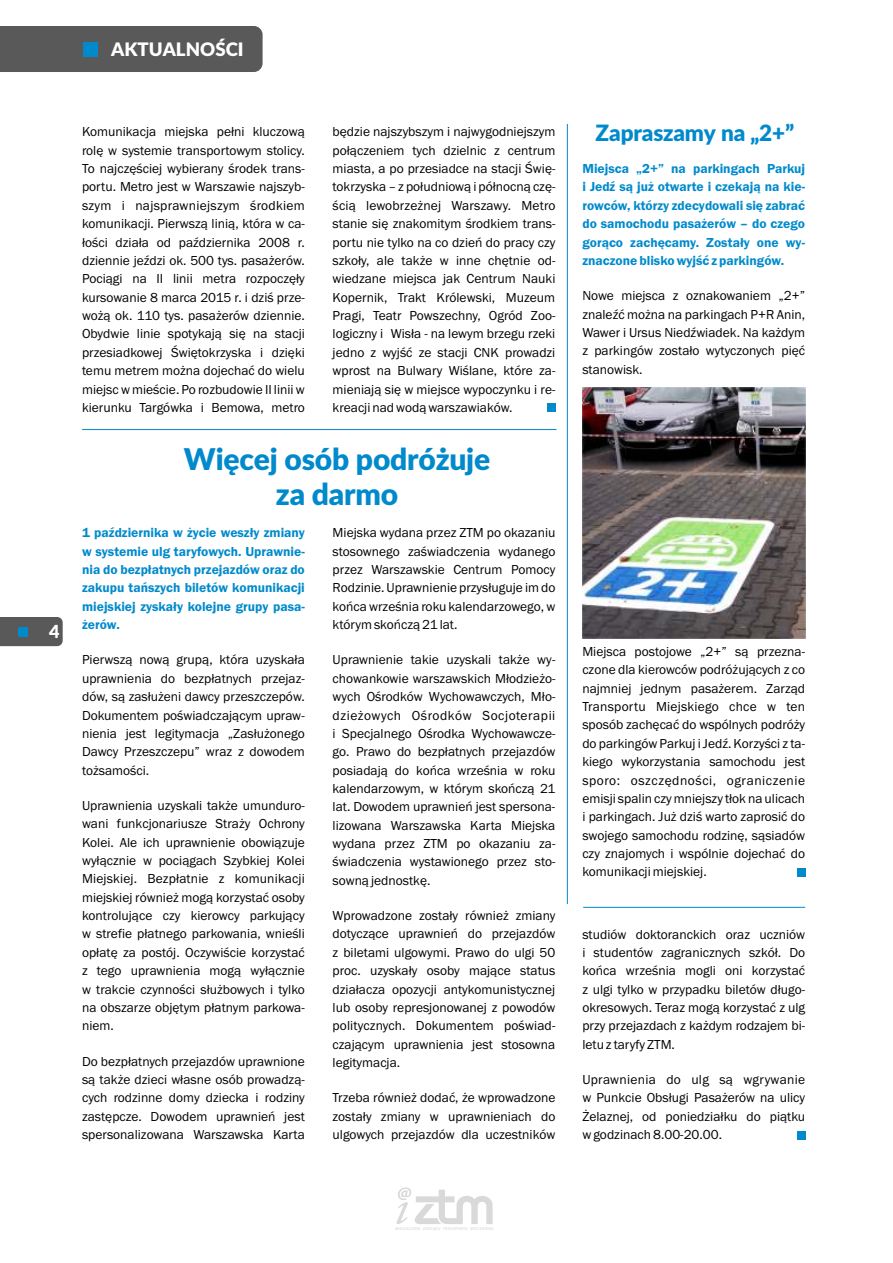
<style>
.page{position:relative;width:893px;height:1263px;background:#fff}
.page>*{position:absolute;margin:0;border:0;box-sizing:border-box;transform-origin:0 0}
.t1{font:900 30px/35.1px "Lato";letter-spacing:-.005em;color:#008acc;text-align:center}
.t2{font:900 22.5px "Lato";letter-spacing:-.01em;color:#008acc}
.t3{font:900 18.6px "Lato";color:#fff}
.t4{font:900 18px "Lato";color:#fff}
.t5{font:13.5px/18.3px "Franklin Gothic";color:#000;text-align:justify}
.t6{font:600 13.5px/18.3px "Franklin Gothic";color:#008acc;text-align:justify}
.t7{font:500 condensed 4.2px "Franklin Gothic";letter-spacing:.1em;color:#d9d9d9}
</style>
<div class="page">
<div style="left:0;top:26px;width:263px;height:46px;background:#595959"></div>
<div style="left:83px;top:42px;width:15px;height:14px;background:#008acc"></div>
<div style="left:0;top:617px;width:63px;height:29px;background:#595959"></div>
<div style="left:19px;top:627px;width:9px;height:9px;background:#008acc"></div>
<svg style="left:396px;top:1187px;width:97px;height:37px"></svg>
<div style="left:797px;top:868px;width:8px;height:8px;background:#008acc"></div>
<div style="left:547px;top:404px;width:8px;height:8px;background:#008acc"></div>
<hr style="left:567px;top:124px;width:1px;height:780px;background:#008acc">
<hr style="left:82px;top:429px;width:474px;height:1px;background:#008acc">
<img style="left:582px;top:388px;width:223px;height:250px">
<div style="left:797px;top:1131px;width:8px;height:8px;background:#008acc"></div>
<hr style="left:583px;top:907px;width:222px;height:1px;background:#008acc">
<h3 class="t3" style="left:111px;top:41px;width:134px">AKTUALNOŚCI</h3>
<h3 class="t4" style="left:49px;top:624px;width:12px">4</h3>
<p class="t5" style="left:82px;top:124px;width:224px">Komunikacja miejska pełni kluczową rolę w systemie transportowym stolicy.<br>To najczęściej wybierany środek trans&shy;portu. Metro jest w Warszawie najszyb&shy;szym i najsprawniejszym środkiem komunikacji. Pierwszą linią, która w ca&shy;łości działa od października 2008 r. dziennie jeździ ok. 500 tys. pasażerów.<br>Pociągi na II linii metra rozpoczęły kursowanie 8 marca 2015 r. i dziś prze&shy;wożą ok. 110 tys. pasażerów dziennie.<br>Obydwie linie spotykają się na stacji przesiadkowej Świętokrzyska i dzięki temu metrem można dojechać do wielu miejsc w mieście. Po rozbudowie II linii w kierunku Targówka i Bemowa, metro</p>
<h1 class="t1" style="left:184px;top:443px;width:308px">Więcej osób podróżuje za darmo</h1>
<p class="t5" style="left:333px;top:124px;width:224px">będzie najszybszym i najwygodniejszym połączeniem tych dzielnic z centrum miasta, a po przesiadce na stacji Świę&shy;tokrzyska – z południową i północną czę&shy;ścią lewobrzeżnej Warszawy. Metro stanie się znakomitym środkiem trans&shy;portu nie tylko na co dzień do pracy czy szkoły, ale także w inne chętnie od&shy;wiedzane miejsca jak Centrum Nauki Kopernik, Trakt Królewski, Muzeum Pragi, Teatr Powszechny, Ogród Zoo&shy;logiczny i Wisła - na lewym brzegu rzeki jedno z wyjść ze stacji CNK prowadzi wprost na Bulwary Wiślane, które za&shy;mieniają się w miejsce wypoczynku i re&shy;kreacji nad wodą warszawiaków.</p>
<p class="t6" style="left:82px;top:525px;width:224px">1 października w życie weszły zmiany w systemie ulg taryfowych. Uprawnie&shy;nia do bezpłatnych przejazdów oraz do zakupu tańszych biletów komunikacji miejskiej zyskały kolejne grupy pasa&shy;żerów.</p>
<p class="t5" style="left:82px;top:652px;width:224px">Pierwszą nową grupą, która uzyskała uprawnienia do bezpłatnych przejaz&shy;dów, są zasłużeni dawcy przeszczepów.<br>Dokumentem poświadczającym upraw&shy;nienia jest legitymacja „Zasłużonego Dawcy Przeszczepu” wraz z dowodem tożsamości.</p>
<p class="t5" style="left:82px;top:797px;width:224px">Uprawnienia uzyskali także umunduro&shy;wani funkcjonariusze Straży Ochrony Kolei. Ale ich uprawnienie obowiązuje wyłącznie w pociągach Szybkiej Kolei Miejskiej. Bezpłatnie z komunikacji miejskiej również mogą korzystać osoby kontrolujące czy kierowcy parkujący w strefie płatnego parkowania, wnieśli opłatę za postój. Oczywiście korzystać z tego uprawnienia mogą wyłącznie w trakcie czynności służbowych i tylko na obszarze objętym płatnym parkowa&shy;niem.</p>
<p class="t5" style="left:82px;top:1053px;width:224px">Do bezpłatnych przejazdów uprawnione są także dzieci własne osób prowadzą&shy;cych rodzinne domy dziecka i rodziny zastępcze. Dowodem uprawnień jest spersonalizowana Warszawska Karta</p>
<p class="t5" style="left:333px;top:525px;width:224px">Miejska wydana przez ZTM po okazaniu stosownego zaświadczenia wydanego przez Warszawskie Centrum Pomocy Rodzinie. Uprawnienie przysługuje im do końca września roku kalendarzowego, w którym skończą 21 lat.</p>
<p class="t5" style="left:333px;top:652px;width:224px">Uprawnienie takie uzyskali także wy&shy;chowankowie warszawskich Młodzieżo&shy;wych Ośrodków Wychowawczych, Mło&shy;dzieżowych Ośrodków Socjoterapii i Specjalnego Ośrodka Wychowawcze&shy;go. Prawo do bezpłatnych przejazdów posiadają do końca września w roku kalendarzowym, w którym skończą 21 lat. Dowodem uprawnień jest spersona&shy;lizowana Warszawska Karta Miejska wydana przez ZTM po okazaniu za&shy;świadczenia wystawionego przez sto&shy;sowną jednostkę.</p>
<p class="t5" style="left:333px;top:907px;width:224px">Wprowadzone zostały również zmiany dotyczące uprawnień do przejazdów z biletami ulgowymi. Prawo do ulgi 50 proc. uzyskały osoby mające status działacza opozycji antykomunistycznej lub osoby represjonowanej z powodów politycznych. Dokumentem poświad&shy;czającym uprawnienia jest stosowna legitymacja.</p>
<p class="t5" style="left:333px;top:1090px;width:224px">Trzeba również dodać, że wprowadzone zostały zmiany w uprawnieniach do ulgowych przejazdów dla uczestników</p>
<h2 class="t2" style="left:596px;top:123px;width:200px">Zapraszamy na „2+”</h2>
<p class="t6" style="left:582px;top:160px;width:224px">Miejsca „2+” na parkingach Parkuj i Jedź są już otwarte i czekają na kie&shy;rowców, którzy zdecydowali się zabrać do samochodu pasażerów – do czego gorąco zachęcamy. Zostały one wy&shy;znaczone blisko wyjść z parkingów.</p>
<p class="t5" style="left:582px;top:288px;width:224px">Nowe miejsca z oznakowaniem „2+” znaleźć można na parkingach P+R Anin, Wawer i Ursus Niedźwiadek. Na każdym z parkingów zostało wytyczonych pięć stanowisk.</p>
<p class="t5" style="left:582px;top:643px;width:224px">Miejsca postojowe „2+” są przezna&shy;czone dla kierowców podróżujących z co najmniej jednym pasażerem. Zarząd Transportu Miejskiego chce w ten sposób zachęcać do wspólnych podróży do parkingów Parkuj i Jedź. Korzyści z ta&shy;kiego wykorzystania samochodu jest sporo: oszczędności, ograniczenie emisji spalin czy mniejszy tłok na ulicach i parkingach. Już dziś warto zaprosić do swojego samochodu rodzinę, sąsiadów czy znajomych i wspólnie dojechać do komunikacji miejskiej.</p>
<p class="t5" style="left:582px;top:926px;width:224px">studiów doktoranckich oraz uczniów i studentów zagranicznych szkół. Do końca września mogli oni korzystać z ulgi tylko w przypadku biletów długo&shy;okresowych. Teraz mogą korzystać z ulg przy przejazdach z każdym rodzajem bi&shy;letu z taryfy ZTM.</p>
<p class="t5" style="left:582px;top:1071px;width:224px">Uprawnienia do ulg są wgrywanie w Punkcie Obsługi Pasażerów na ulicy Żelaznej, od poniedziałku do piątku w godzinach 8.00-20.00.</p>
<p class="t7" style="left:396px;top:1227px;width:100px">MIESIĘCZNIK ZARZĄDU TRANSPORTU MIEJSKIEGO</p>
</div>
